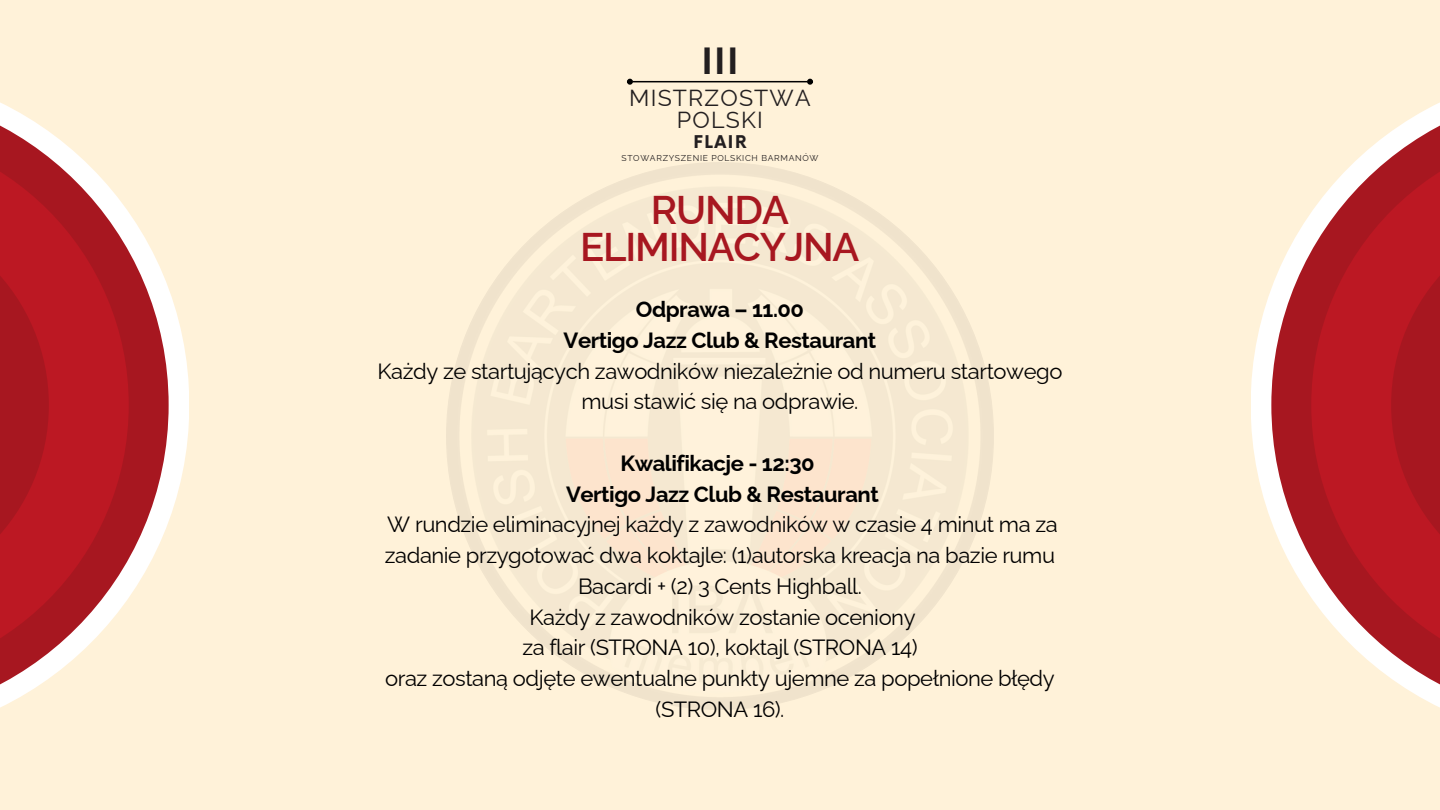
<style>
.page{position:relative;width:1440px;height:810px;background:#fff2d9}
.page>*{position:absolute;margin:0;border:0;box-sizing:border-box;transform-origin:0 0}
.t1{font:600 40px/36.8px "Raleway";letter-spacing:-.03em;color:#a71720;text-align:center}
.t2{font:700 37.7px "Raleway";color:#231f20}
.t3{font:23.2px/21.5px "Raleway";letter-spacing:.05em;color:#231f20;text-align:center}
.t4{font:22px/30.8px "Raleway";letter-spacing:-.02em;color:#000;text-align:center}
.t5{font:700 17.1px "Now";letter-spacing:.1em;color:#231f20}
.t6{font:8.6px "Raleway";letter-spacing:.08em;color:#231f20}
.s1{font-weight:700}
</style>
<div class="page">
<svg style="left:169px;top:291px;width:20px;height:228px;fill:#fff"></svg>
<svg style="left:0;top:102px;width:169px;height:606px"></svg>
<svg style="left:0;top:129px;width:129px;height:552px;background:#c54d51"></svg>
<div style="left:0;top:209px;width:49px;height:392px;background:linear-gradient(to bottom,#b21822,#b21822)"></div>
<hr style="left:633px;top:81px;width:174px;height:1px;background:#000">
<svg style="left:627px;top:79px;width:6px;height:6px"></svg>
<svg style="left:807px;top:79px;width:6px;height:6px"></svg>
<svg style="left:1251px;top:291px;width:20px;height:228px;fill:#fff"></svg>
<svg style="left:1271px;top:102px;width:169px;height:606px"></svg>
<svg style="left:1311px;top:129px;width:129px;height:552px;background:#c54d52"></svg>
<div style="left:1391px;top:209px;width:49px;height:392px;background:linear-gradient(to bottom,#b21822,#b21822)"></div>
<h4 class="t2" style="left:702px;top:39px;width:38px">III</h4>
<h2 class="t3" style="left:629px;top:87px;width:183px">MISTRZOSTWA<br>POLSKI</h2>
<p class="t5" style="left:693px;top:133px;width:55px">FLAIR</p>
<p class="t6" style="left:622px;top:153px;width:198px">STOWARZYSZENIE POLSKICH BARMANÓW</p>
<h1 class="t1" style="left:580px;top:192px;width:281px">RUNDA<br>ELIMINACYJNA</h1>
<h1 class="t4" style="left:378px;top:294px;width:686px"><span class="s1">Odprawa – 11.00<br>Vertigo Jazz Club &amp; Restaurant<br></span>Każdy ze startujących zawodników niezależnie od numeru startowego musi stawić się na odprawie.</h1>
<p class="t4" style="left:385px;top:448px;width:674px"><span class="s1">Kwalifikacje - 12:30<br>Vertigo Jazz Club &amp; Restaurant<br></span>W rundzie eliminacyjnej każdy z zawodników w czasie 4 minut ma za zadanie przygotować dwa koktajle: (1)autorska kreacja na bazie rumu Bacardi + (2) 3 Cents Highball.<br>Każdy z zawodników zostanie oceniony<br>za flair (STRONA 10), koktajl (STRONA 14)<br>oraz zostaną odjęte ewentualne punkty ujemne za popełnione błędy (STRONA 16).</p>
</div>
